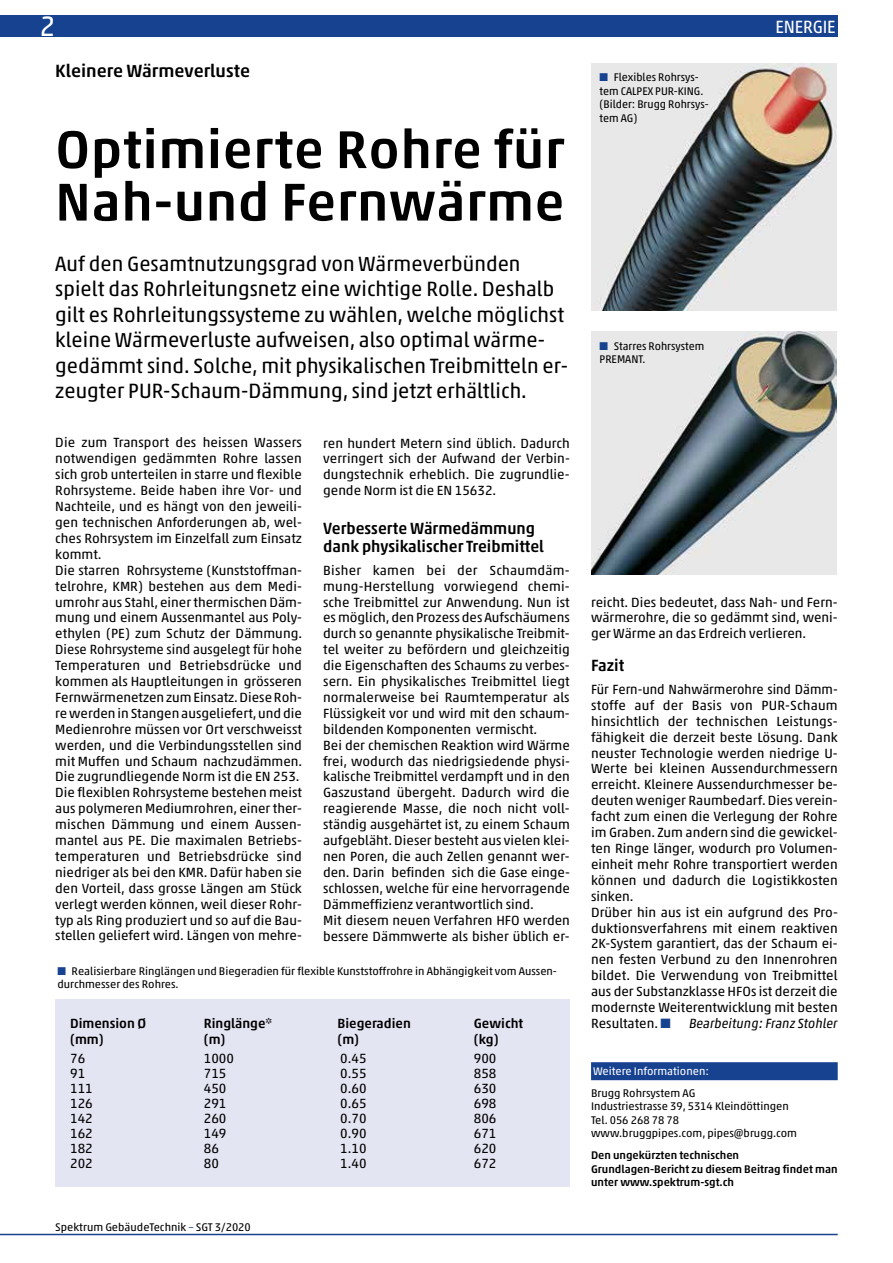
<style>
.page{position:relative;width:893px;height:1263px;background:#fff}
.page>*{position:absolute;margin:0;border:0;box-sizing:border-box;transform-origin:0 0}
.t1{font:500 54px/52.5px "Akko Pro";letter-spacing:.015em;color:#000}
.t2{font:28.5px "Akko Pro";color:#fff}
.t3{font:21px/25.5px "Akko Pro";color:#000}
.t4{font:500 18px "Akko Pro";color:#000}
.t5{font:18px "Akko Pro";letter-spacing:-.01em;color:#fff;scale:.95 1}
.t6{font:500 16.5px/18px "Akko Pro";color:#000}
.t7{font:13.5px/15.9px "Akko Pro";color:#000}
.t8{font:500 13.5px "Akko Pro";color:#000}
.t9{font:italic 13.5px "Akko Pro";color:#000}
.t10{font:11.25px/13.5px "Akko Pro";color:#000}
.t11{font:500 11.25px/13.5px "Akko Pro";color:#000}
.t12{font:11.25px "Akko Pro";color:#fff}
.s1{color:#174290}
</style>
<div class="page">
<div style="left:0;top:16px;width:838px;height:21px;background:#174290"></div>
<hr style="left:0;top:1234px;width:838px;height:1px;background:#174290">
<div style="left:591px;top:1062px;width:247px;height:18px;background:#174290"></div>
<img style="left:591px;top:64px;width:246px;height:246px">
<img style="left:591px;top:332px;width:246px;height:242px">
<div style="left:55px;top:999px;width:515px;height:187px;background:#e4e5f3"></div>
<h2 class="t2" style="left:40px;top:9px;width:17px">2</h2>
<h3 class="t5" style="left:776px;top:16px;width:65px">ENERGIE</h3>
<h3 class="t4" style="left:55px;top:60px;width:196px">Kleinere Wärmeverluste</h3>
<h1 class="t1" style="left:55px;top:123px;width:511px">Optimierte Rohre für<br>Nah-und Fernwärme</h1>
<p class="t3" style="left:55px;top:251px;width:514px">Auf den Gesamtnutzungsgrad von Wärmeverbünden spielt das Rohrleitungsnetz eine wichtige Rolle. Deshalb gilt es Rohrleitungssysteme zu wählen, welche möglichst kleine Wärmeverluste aufweisen, also optimal wärme&shy;gedämmt sind. Solche, mit physikalischen Treibmitteln er&shy;zeugter PUR-Schaum-Dämmung, sind jetzt erhältlich.</p>
<p class="t7" style="left:55px;top:435px;width:248px">Die zum Transport des heissen Wassers notwendigen gedämmten Rohre lassen sich grob unterteilen in starre und flexible Rohrsysteme. Beide haben ihre Vor- und Nachteile, und es hängt von den jeweili&shy;gen technischen Anforderungen ab, wel&shy;ches Rohrsystem im Einzelfall zum Einsatz kommt.<br>Die starren Rohrsysteme (Kunststoffman&shy;telrohre, KMR) bestehen aus dem Medi&shy;umrohr aus Stahl, einer thermischen Däm&shy;mung und einem Aussenmantel aus Poly&shy;ethylen (PE) zum Schutz der Dämmung.<br>Diese Rohrsysteme sind ausgelegt für hohe Temperaturen und Betriebsdrücke und kommen als Hauptleitungen in grösseren Fernwärmenetzen zum Einsatz. Diese Roh&shy;re werden in Stangen ausgeliefert, und die Medienrohre müssen vor Ort verschweisst werden, und die Verbindungsstellen sind mit Muffen und Schaum nachzudämmen.<br>Die zugrundliegende Norm ist die EN 253.<br>Die flexiblen Rohrsysteme bestehen meist aus polymeren Mediumrohren, einer ther&shy;mischen Dämmung und einem Aussen&shy;mantel aus PE. Die maximalen Betriebs&shy;temperaturen und Betriebsdrücke sind niedriger als bei den KMR. Dafür haben sie den Vorteil, dass grosse Längen am Stück verlegt werden können, weil dieser Rohr&shy;typ als Ring produziert und so auf die Bau&shy;stellen geliefert wird. Längen von mehre-</p>
<p class="t7" style="left:323px;top:435px;width:248px;text-align:justify">ren hundert Metern sind üblich. Dadurch verringert sich der Aufwand der Verbin&shy;dungstechnik erheblich. Die zugrundlie&shy;gende Norm ist die EN 15632.</p>
<p class="t6" style="left:323px;top:519px;width:222px">Verbesserte Wärmedämmung dank physikalischer Treibmittel</p>
<p class="t7" style="left:323px;top:562px;width:248px">Bisher kamen bei der Schaumdäm&shy;mung-Herstellung vorwiegend chemi&shy;sche Treibmittel zur Anwendung. Nun ist es möglich, den Prozess des Aufschäumens durch so genannte physikalische Treibmit&shy;tel weiter zu befördern und gleichzeitig die Eigenschaften des Schaums zu verbes&shy;sern. Ein physikalisches Treibmittel liegt normalerweise bei Raumtemperatur als Flüssigkeit vor und wird mit den schaum&shy;bildenden Komponenten vermischt.<br>Bei der chemischen Reaktion wird Wärme frei, wodurch das niedrigsiedende physi&shy;kalische Treibmittel verdampft und in den Gaszustand übergeht. Dadurch wird die reagierende Masse, die noch nicht voll&shy;ständig ausgehärtet ist, zu einem Schaum aufgebläht. Dieser besteht aus vielen klei&shy;nen Poren, die auch Zellen genannt wer&shy;den. Darin befinden sich die Gase einge&shy;schlossen, welche für eine hervorragende Dämmeffizienz verantwortlich sind.<br>Mit diesem neuen Verfahren HFO werden bessere Dämmwerte als bisher üblich er-</p>
<p class="t10" style="left:57px;top:964px;width:501px"><span class="s1">■</span> Realisierbare Ringlängen und Biegeradien für flexible Kunststoffrohre in Abhängigkeit vom Aussen&shy;durchmesser des Rohres.</p>
<p class="t8" style="left:70px;top:1015px;width:78px">Dimension Ø</p>
<p class="t8" style="left:204px;top:1015px;width:70px">Ringlänge*</p>
<p class="t8" style="left:337px;top:1015px;width:75px">Biegeradien</p>
<p class="t8" style="left:474px;top:1015px;width:51px">Gewicht</p>
<p class="t8" style="left:70px;top:1031px;width:35px">(mm)</p>
<p class="t8" style="left:204px;top:1031px;width:23px">(m)</p>
<p class="t8" style="left:337px;top:1031px;width:23px">(m)</p>
<p class="t8" style="left:474px;top:1031px;width:26px">(kg)</p>
<p class="t7" style="left:70px;top:1050px;width:17px">76</p>
<p class="t7" style="left:204px;top:1050px;width:32px">1000</p>
<p class="t7" style="left:340px;top:1050px;width:28px">0.45</p>
<p class="t7" style="left:474px;top:1050px;width:24px">900</p>
<p class="t7" style="left:70px;top:1065px;width:17px">91</p>
<p class="t7" style="left:204px;top:1065px;width:24px">715</p>
<p class="t7" style="left:340px;top:1065px;width:28px">0.55</p>
<p class="t7" style="left:474px;top:1065px;width:24px">858</p>
<p class="t7" style="left:70px;top:1080px;width:24px">111</p>
<p class="t7" style="left:204px;top:1080px;width:24px">450</p>
<p class="t7" style="left:340px;top:1080px;width:28px">0.60</p>
<p class="t7" style="left:474px;top:1080px;width:24px">630</p>
<p class="t7" style="left:70px;top:1095px;width:24px">126</p>
<p class="t7" style="left:204px;top:1095px;width:24px">291</p>
<p class="t7" style="left:340px;top:1095px;width:28px">0.65</p>
<p class="t7" style="left:474px;top:1095px;width:24px">698</p>
<p class="t7" style="left:70px;top:1110px;width:24px">142</p>
<p class="t7" style="left:204px;top:1110px;width:24px">260</p>
<p class="t7" style="left:340px;top:1110px;width:28px">0.70</p>
<p class="t7" style="left:474px;top:1110px;width:24px">806</p>
<p class="t7" style="left:70px;top:1125px;width:24px">162</p>
<p class="t7" style="left:204px;top:1125px;width:24px">149</p>
<p class="t7" style="left:340px;top:1125px;width:28px">0.90</p>
<p class="t7" style="left:474px;top:1125px;width:24px">671</p>
<p class="t7" style="left:70px;top:1140px;width:24px">182</p>
<p class="t7" style="left:204px;top:1140px;width:17px">86</p>
<p class="t7" style="left:340px;top:1140px;width:28px">1.10</p>
<p class="t7" style="left:474px;top:1140px;width:24px">620</p>
<p class="t7" style="left:70px;top:1155px;width:24px">202</p>
<p class="t7" style="left:204px;top:1155px;width:17px">80</p>
<p class="t7" style="left:340px;top:1155px;width:28px">1.40</p>
<p class="t7" style="left:474px;top:1155px;width:24px">672</p>
<p class="t10" style="left:55px;top:1220px;width:197px">Spektrum GebäudeTechnik <span class="s1">–</span> SGT 3/2020</p>
<p class="t10" style="left:600px;top:71px;width:111px"><span class="s1">■</span> Flexibles Rohrsys&shy;tem CALPEX PUR-KING. (Bilder: Brugg Rohrsys&shy;tem AG)</p>
<p class="t10" style="left:600px;top:339px;width:106px"><span class="s1">■</span> Starres Rohrsystem<br>PREMANT.</p>
<p class="t7" style="left:591px;top:594px;width:248px;text-align:justify">reicht. Dies bedeutet, dass Nah- und Fern&shy;wärmerohre, die so gedämmt sind, weni&shy;ger Wärme an das Erdreich verlieren.</p>
<p class="t6" style="left:591px;top:656px;width:35px">Fazit</p>
<p class="t7" style="left:591px;top:681px;width:248px">Für Fern-und Nahwärmerohre sind Dämm&shy;stoffe auf der Basis von PUR-Schaum hinsichtlich der technischen Leistungs&shy;fähigkeit die derzeit beste Lösung. Dank neuster Technologie werden niedrige U-Werte bei kleinen Aussendurchmessern erreicht. Kleinere Aussendurchmesser be&shy;deuten weniger Raumbedarf. Dies verein&shy;facht zum einen die Verlegung der Rohre im Graben. Zum andern sind die gewickel&shy;ten Ringe länger, wodurch pro Volumen&shy;einheit mehr Rohre transportiert werden können und dadurch die Logistikkosten sinken.<br>Drüber hin aus ist ein aufgrund des Pro&shy;duktionsverfahrens mit einem reaktiven 2K-System garantiert, das der Schaum ei&shy;nen festen Verbund zu den Innenrohren bildet. Die Verwendung von Treibmittel aus der Substanzklasse HFOs ist derzeit die modernste Weiterentwicklung mit besten Resultaten. <span class="s1">■</span></p>
<p class="t9" style="left:689px;top:1015px;width:150px">Bearbeitung: Franz Stohler</p>
<p class="t12" style="left:593px;top:1064px;width:117px">Weitere Informationen:</p>
<p class="t10" style="left:591px;top:1086px;width:207px">Brugg Rohrsystem AG<br>Industriestrasse 39, 5314 Kleindöttingen<br>Tel. 056 268 78 78<br>www.bruggpipes.com, pipes@brugg.com</p>
<p class="t11" style="left:591px;top:1149px;width:248px">Den ungekürzten technischen<br>Grundlagen-Bericht zu diesem Beitrag findet man unter www.spektrum-sgt.ch</p>
</div>
